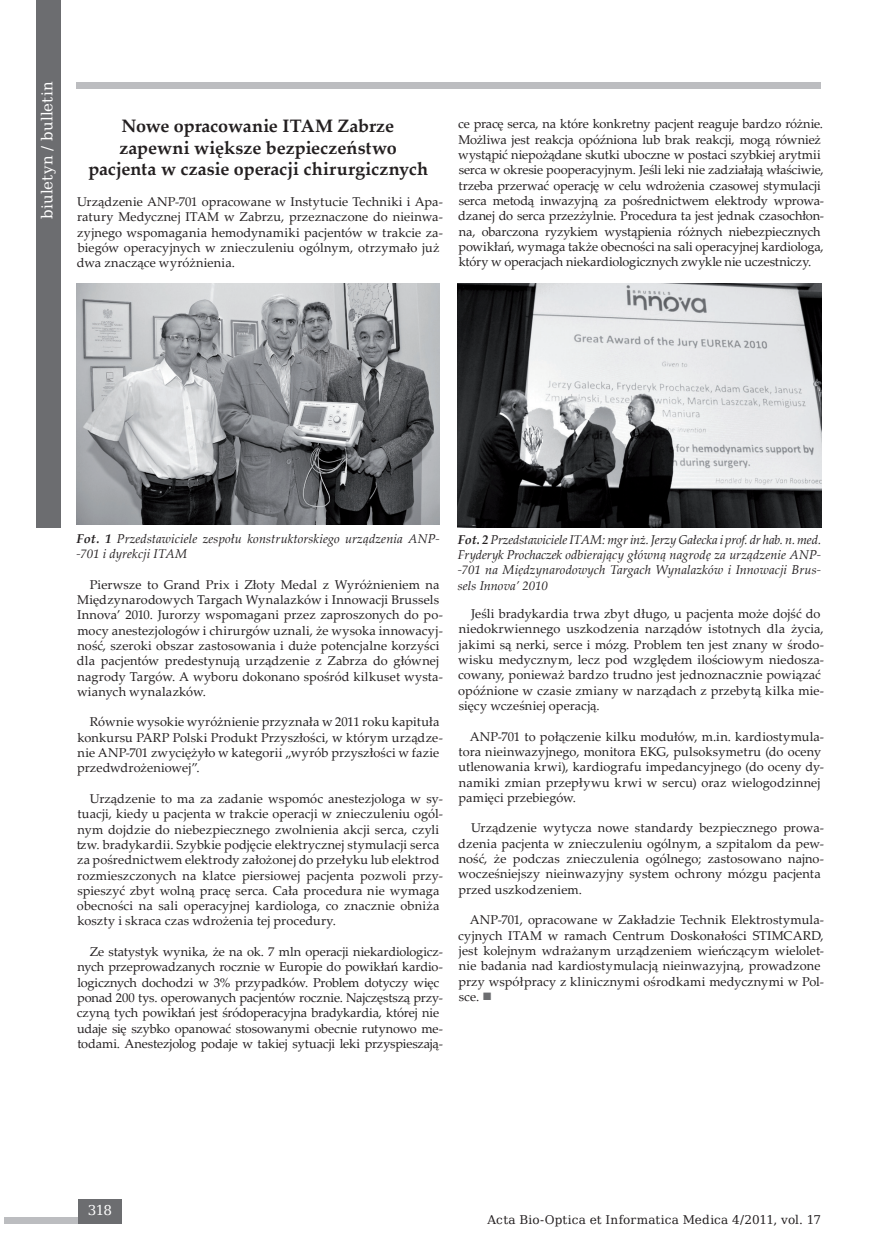
<style>
.page{position:relative;width:885px;height:1259px;background:#fff}
.page>*{position:absolute;margin:0;border:0;box-sizing:border-box;transform-origin:0 0}
.Tytuł_sekcji{font:700 18px "Palatino Linotype";letter-spacing:-.005em;color:#231f20}
.t1{font:15px "DejaVu Serif";letter-spacing:.01em;color:#fff}
.t2{font:13.5px "DejaVu Serif";color:#fff}
.Treść{font:12.75px/15.3px "Palatino Linotype";letter-spacing:.005em;color:#231f20}
.Treść-2{font:12.75px/15.3px "Palatino Linotype";letter-spacing:-.015em;color:#231f20}
.t3{font:italic 12.75px/15.3px "Palatino Linotype";letter-spacing:.005em;color:#231f20}
.t4{font:12px "DejaVu Serif";letter-spacing:.01em;color:#231f20}
.s1{font-weight:700}
.s2{color:#6c6d70}
</style>
<div class="page">
<div style="left:77px;top:82px;width:744px;height:7px;background:#bcbdc0"></div>
<div style="left:37px;top:0;width:24px;height:528px;background:#6c6d70"></div>
<div style="left:4px;top:1217px;width:82px;height:7px;background:#bcbdc0"></div>
<div style="left:78px;top:1199px;width:44px;height:25px;background:#6c6d70"></div>
<img style="left:77px;top:284px;width:363px;height:241px">
<img style="left:458px;top:284px;width:363px;height:244px">
<p class="t1" style="left:36px;top:219px;width:139px;rotate:-90deg">biuletyn / bulletin</p>
<p class="Tytuł_sekcji" style="left:121px;top:113px;width:274px">Nowe opracowanie ITAM Zabrze</p>
<p class="Tytuł_sekcji" style="left:120px;top:135px;width:279px">zapewni większe bezpieczeństwo</p>
<p class="Tytuł_sekcji" style="left:88px;top:157px;width:341px">pacjenta w czasie operacji chirurgicznych</p>
<p class="Treść" style="left:77px;top:194px;width:367px">Urządzenie ANP-701 opracowane w Instytucie Techniki i Apa&shy;ratury Medycznej ITAM w Zabrzu, przeznaczone do nieinwa&shy;zyjnego wspomagania hemodynamiki pacjentów w trakcie za&shy;biegów operacyjnych w znieczuleniu ogólnym, otrzymało już dwa znaczące wyróżnienia.</p>
<p class="Treść" style="left:458px;top:116px;width:367px">ce pracę serca, na które konkretny pacjent reaguje bardzo różnie.<br>Możliwa jest reakcja opóźniona lub brak reakcji, mogą również wystąpić niepożądane skutki uboczne w postaci szybkiej arytmii serca w okresie pooperacyjnym. Jeśli leki nie zadziałają właściwie, trzeba przerwać operację w celu wdrożenia czasowej stymulacji serca metodą inwazyjną za pośrednictwem elektrody wprowa&shy;dzanej do serca przezżylnie. Procedura ta jest jednak czasochłon&shy;na, obarczona ryzykiem wystąpienia różnych niebezpiecznych powikłań, wymaga także obecności na sali operacyjnej kardiologa, który w operacjach niekardiologicznych zwykle nie uczestniczy.</p>
<p class="t3" style="left:77px;top:530px;width:364px"><span class="s1">Fot. 1</span> Przedstawiciele zespołu konstruktorskiego urządzenia ANP--701 i dyrekcji ITAM</p>
<p class="t3" style="left:458px;top:531px;width:365px;text-align:justify"><span class="s1">Fot. 2</span> Przedstawiciele ITAM: mgr inż. Jerzy Gałecka i prof. dr hab. n. med.<br>Fryderyk Prochaczek odbierający główną nagrodę za urządzenie ANP--701 na Międzynarodowych Targach Wynalazków i Innowacji Brus&shy;sels Innova’ 2010</p>
<p class="Treść" style="left:77px;top:576px;width:367px;text-indent:13px">Pierwsze to Grand Prix i Złoty Medal z Wyróżnieniem na Międzynarodowych Targach Wynalazków i Innowacji Brussels Innova’ 2010. Jurorzy wspomagani przez zaproszonych do po&shy;mocy anestezjologów i chirurgów uznali, że wysoka innowacyj&shy;ność, szeroki obszar zastosowania i duże potencjalne korzyści dla pacjentów predestynują urządzenie z Zabrza do głównej nagrody Targów. A wyboru dokonano spośród kilkuset wysta&shy;wianych wynalazków.</p>
<p class="Treść" style="left:77px;top:714px;width:367px;text-indent:13px">Równie wysokie wyróżnienie przyznała w 2011 roku kapituła konkursu PARP Polski Produkt Przyszłości, w którym urządze&shy;nie ANP-701 zwyciężyło w kategorii „wyrób przyszłości w fazie przedwdrożeniowej”.</p>
<p class="Treść" style="left:77px;top:790px;width:367px;text-indent:13px">Urządzenie to ma za zadanie wspomóc anestezjologa w sy&shy;tuacji, kiedy u pacjenta w trakcie operacji w znieczuleniu ogól&shy;nym dojdzie do niebezpiecznego zwolnienia akcji serca, czyli tzw. bradykardii. Szybkie podjęcie elektrycznej stymulacji serca za pośrednictwem elektrody założonej do przełyku lub elektrod rozmieszczonych na klatce piersiowej pacjenta pozwoli przy&shy;spieszyć zbyt wolną pracę serca. Cała procedura nie wymaga obecności na sali operacyjnej kardiologa, co znacznie obniża koszty i skraca czas wdrożenia tej procedury.</p>
<p class="Treść-2" style="left:77px;top:943px;width:367px;text-indent:13px">Ze statystyk wynika, że na ok. 7 mln operacji niekardiologicz&shy;nych przeprowadzanych rocznie w Europie do powikłań kardio&shy;logicznych dochodzi w 3% przypadków. Problem dotyczy więc ponad 200 tys. operowanych pacjentów rocznie. Najczęstszą przy&shy;czyną tych powikłań jest śródoperacyjna bradykardia, której nie udaje się szybko opanować stosowanymi obecnie rutynowo me&shy;todami. Anestezjolog podaje w takiej sytuacji leki przyspieszają-</p>
<p class="Treść" style="left:458px;top:606px;width:367px;text-indent:13px">Jeśli bradykardia trwa zbyt długo, u pacjenta może dojść do niedokrwiennego uszkodzenia narządów istotnych dla życia, jakimi są nerki, serce i mózg. Problem ten jest znany w środo&shy;wisku medycznym, lecz pod względem ilościowym niedosza&shy;cowany, ponieważ bardzo trudno jest jednoznacznie powiązać opóźnione w czasie zmiany w narządach z przebytą kilka mie&shy;sięcy wcześniej operacją.</p>
<p class="Treść" style="left:458px;top:728px;width:367px;text-indent:11px">ANP-701 to połączenie kilku modułów, m.in. kardiostymula&shy;tora nieinwazyjnego, monitora EKG, pulsoksymetru (do oceny utlenowania krwi), kardiografu impedancyjnego (do oceny dy&shy;namiki zmian przepływu krwi w sercu) oraz wielogodzinnej pamięci przebiegów.</p>
<p class="Treść" style="left:458px;top:820px;width:367px;text-indent:13px">Urządzenie wytycza nowe standardy bezpiecznego prowa&shy;dzenia pacjenta w znieczuleniu ogólnym, a szpitalom da pew&shy;ność, że podczas znieczulenia ogólnego; zastosowano najno&shy;wocześniejszy nieinwazyjny system ochrony mózgu pacjenta przed uszkodzeniem.</p>
<p class="Treść" style="left:458px;top:912px;width:367px;text-indent:12px">ANP-701, opracowane w Zakładzie Technik Elektrostymula&shy;cyjnych ITAM w ramach Centrum Doskonałości STIMCARD, jest kolejnym wdrażanym urządzeniem wieńczącym wielolet&shy;nie badania nad kardiostymulacją nieinwazyjną, prowadzone przy współpracy z klinicznymi ośrodkami medycznymi w Pol&shy;sce. <span class="s2">■</span></p>
<p class="t2" style="left:88px;top:1200px;width:26px">318</p>
<p class="t4" style="left:487px;top:1211px;width:335px">Acta Bio-Optica et Informatica Medica 4/2011, vol. 17</p>
</div>
